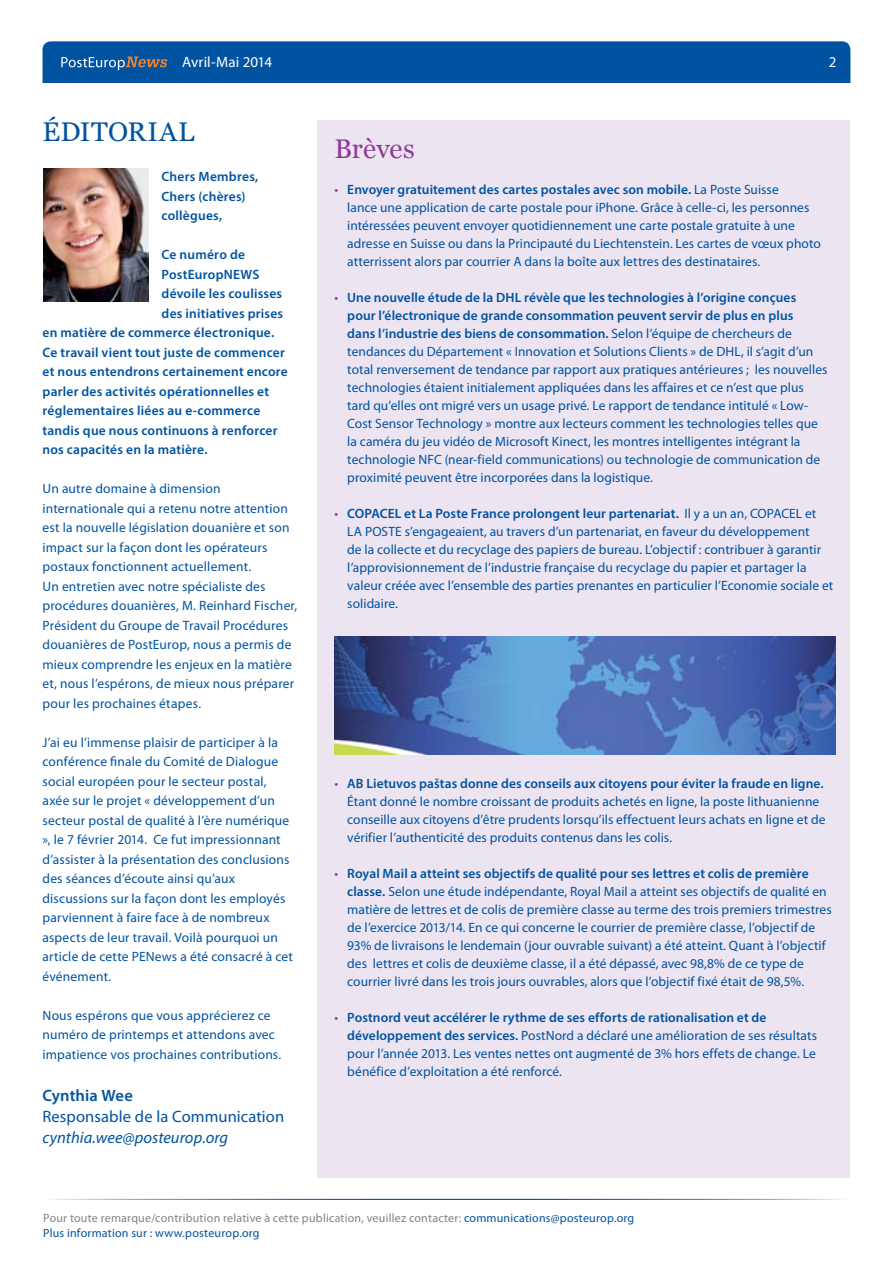
<style>
.page{position:relative;width:893px;height:1263px;background:#fff}
.page>*{position:absolute;margin:0;border:0;box-sizing:border-box;transform-origin:0 0}
.t1{font:27px "Georgia";letter-spacing:.02em;color:#0053a1}
.t2{font:27px "Georgia";letter-spacing:.005em;color:#8d3b96}
.t3{font:16.5px "Myriad Pro";letter-spacing:.005em;color:#0053a1}
.t4{font:italic 16.5px "Myriad Pro";color:#0053a1}
.t5{font:600 16.5px "Myriad Pro";letter-spacing:.005em;color:#0053a1}
.t6{font:15px "Myriad Pro";letter-spacing:.005em;color:#fff}
.t7{font:13.5px/18px "Myriad Pro";letter-spacing:.005em;color:#0053a1}
.t8{font:600 13.5px/19.5px "Myriad Pro";letter-spacing:.015em;color:#0053a1}
.t9{font:12px/15px "Myriad Pro";letter-spacing:.015em;color:#808285}
.s1{color:#8d3b96}
.s2{font-weight:600}
.s3{color:#0053a1}
</style>
<div class="page">
<div style="left:43px;top:41px;width:807px;height:57px;background:#0053a1;border-radius:9px"></div>
<div style="left:37px;top:83px;width:823px;height:17px;background:#fff"></div>
<svg style="left:61px;top:56px;width:106px;height:14px"></svg>
<div style="left:317px;top:120px;width:533px;height:1058px;background:#ede4f1"></div>
<img style="left:334px;top:636px;width:502px;height:118px">
<img style="left:44px;top:168px;width:105px;height:134px">
<p class="t6" style="left:182px;top:54px;width:92px">Avril-Mai 2014</p>
<p class="t6" style="left:829px;top:53px;width:9px">2</p>
<h1 class="t1" style="left:43px;top:115px;width:153px">ÉDITORIAL</h1>
<p class="t8" style="left:162px;top:167px;width:98px">Chers Membres,<br>Chers (chères) collègues,</p>
<p class="t8" style="left:162px;top:245px;width:85px">Ce numéro de</p>
<p class="t8" style="left:162px;top:264px;width:99px">PostEuropNEWS</p>
<p class="t8" style="left:162px;top:284px;width:122px">dévoile les coulisses</p>
<p class="t8" style="left:162px;top:303px;width:123px">des initiatives prises</p>
<p class="t8" style="left:43px;top:323px;width:233px">en matière de commerce électronique.</p>
<p class="t8" style="left:43px;top:342px;width:244px">Ce travail vient tout juste de commencer</p>
<p class="t8" style="left:43px;top:362px;width:247px">et nous entendrons certainement encore</p>
<p class="t8" style="left:43px;top:381px;width:228px">parler des activités opérationnelles et</p>
<p class="t8" style="left:43px;top:401px;width:219px">réglementaires liées au e-commerce</p>
<p class="t8" style="left:43px;top:420px;width:237px">tandis que nous continuons à renforcer</p>
<p class="t8" style="left:43px;top:440px;width:167px">nos capacités en la matière.</p>
<p class="t7" style="left:43px;top:479px;width:256px;line-height:19.5px">Un autre domaine à dimension internationale qui a retenu notre attention est la nouvelle législation douanière et son impact sur la façon dont les opérateurs postaux fonctionnent actuellement.<br>Un entretien avec notre spécialiste des procédures douanières, M. Reinhard Fischer, Président du Groupe de Travail Procédures douanières de PostEurop, nous a permis de mieux comprendre les enjeux en la matière et, nous l’espérons, de mieux nous préparer pour les prochaines étapes.</p>
<p class="t7" style="left:43px;top:733px;width:252px;line-height:19.5px">J’ai eu l’immense plaisir de participer à la conférence finale du Comité de Dialogue social européen pour le secteur postal, axée sur le projet « développement d’un secteur postal de qualité à l’ère numérique », le 7 février 2014. Ce fut impressionnant d’assister à la présentation des conclusions des séances d’écoute ainsi qu’aux discussions sur la façon dont les employés parviennent à faire face à de nombreux aspects de leur travail. Voilà pourquoi un article de cette PENews a été consacré à cet événement.</p>
<p class="t7" style="left:43px;top:1006px;width:240px;line-height:19.5px">Nous espérons que vous apprécierez ce numéro de printemps et attendons avec impatience vos prochaines contributions.</p>
<p class="t5" style="left:43px;top:1085px;width:92px">Cynthia Wee</p>
<p class="t3" style="left:43px;top:1107px;width:243px">Responsable de la Communication</p>
<p class="t4" style="left:43px;top:1127px;width:187px">cynthia.wee@posteurop.org</p>
<h1 class="t2" style="left:334px;top:132px;width:82px">Brèves</h1>
<p class="t7" style="left:347px;top:181px;width:475px;text-indent:-13px"><span class="s1">•</span> <span class="s2">Envoyer gratuitement des cartes postales avec son mobile.</span> La Poste Suisse<br>lance une application de carte postale pour iPhone. Grâce à celle-ci, les personnes intéressées peuvent envoyer quotidiennement une carte postale gratuite à une adresse en Suisse ou dans la Principauté du Liechtenstein. Les cartes de vœux photo atterrissent alors par courrier A dans la boîte aux lettres des destinataires.</p>
<p class="t7" style="left:347px;top:289px;width:482px;text-indent:-13px"><span class="s1">•</span> <span class="s2">Une nouvelle étude de la DHL révèle que les technologies à l’origine conçues pour l’électronique de grande consommation peuvent servir de plus en plus<br>dans l’industrie des biens de consommation.</span> Selon l’équipe de chercheurs de tendances du Département « Innovation et Solutions Clients » de DHL, il s’agit d’un total renversement de tendance par rapport aux pratiques antérieures ; les nouvelles technologies étaient initialement appliquées dans les affaires et ce n’est que plus tard qu’elles ont migré vers un usage privé. Le rapport de tendance intitulé « Low-Cost Sensor Technology » montre aux lecteurs comment les technologies telles que la caméra du jeu vidéo de Microsoft Kinect, les montres intelligentes intégrant la technologie NFC (near-field communications) ou technologie de communication de proximité peuvent être incorporées dans la logistique.</p>
<p class="t7" style="left:347px;top:505px;width:488px;text-indent:-13px"><span class="s1">•</span> <span class="s2">COPACEL et La Poste France prolongent leur partenariat.</span> Il y a un an, COPACEL et LA POSTE s’engageaient, au travers d’un partenariat, en faveur du développement<br>de la collecte et du recyclage des papiers de bureau. L’objectif : contribuer à garantir l’approvisionnement de l’industrie française du recyclage du papier et partager la valeur créée avec l’ensemble des parties prenantes en particulier l’Economie sociale et solidaire.</p>
<p class="t7" style="left:347px;top:775px;width:480px;text-indent:-13px"><span class="s1">•</span> <span class="s2">AB Lietuvos paštas donne des conseils aux citoyens pour éviter la fraude en ligne.<br></span>Étant donné le nombre croissant de produits achetés en ligne, la poste lithuanienne conseille aux citoyens d’être prudents lorsqu’ils effectuent leurs achats en ligne et de vérifier l’authenticité des produits contenus dans les colis.</p>
<p class="t7" style="left:347px;top:865px;width:486px;text-indent:-13px"><span class="s1">•</span> <span class="s2">Royal Mail a atteint ses objectifs de qualité pour ses lettres et colis de première classe.</span> Selon une étude indépendante, Royal Mail a atteint ses objectifs de qualité en matière de lettres et de colis de première classe au terme des trois premiers trimestres de l’exercice 2013/14. En ce qui concerne le courrier de première classe, l’objectif de 93% de livraisons le lendemain (jour ouvrable suivant) a été atteint. Quant à l’objectif des lettres et colis de deuxième classe, il a été dépassé, avec 98,8% de ce type de courrier livré dans les trois jours ouvrables, alors que l’objectif fixé était de 98,5%.</p>
<p class="t7" style="left:347px;top:1009px;width:471px;text-indent:-13px"><span class="s1">•</span> <span class="s2">Postnord veut accélérer le rythme de ses efforts de rationalisation et de développement des services.</span> PostNord a déclaré une amélioration de ses résultats pour l’année 2013. Les ventes nettes ont augmenté de 3% hors effets de change. Le bénéfice d’exploitation a été renforcé.</p>
<p class="t9" style="left:43px;top:1211px;width:593px">Pour toute remarque/contribution relative à cette publication, veuillez contacter: <span class="s3">communications@posteurop.org<br>Plus information sur : www.posteurop.org</span></p>
</div>
